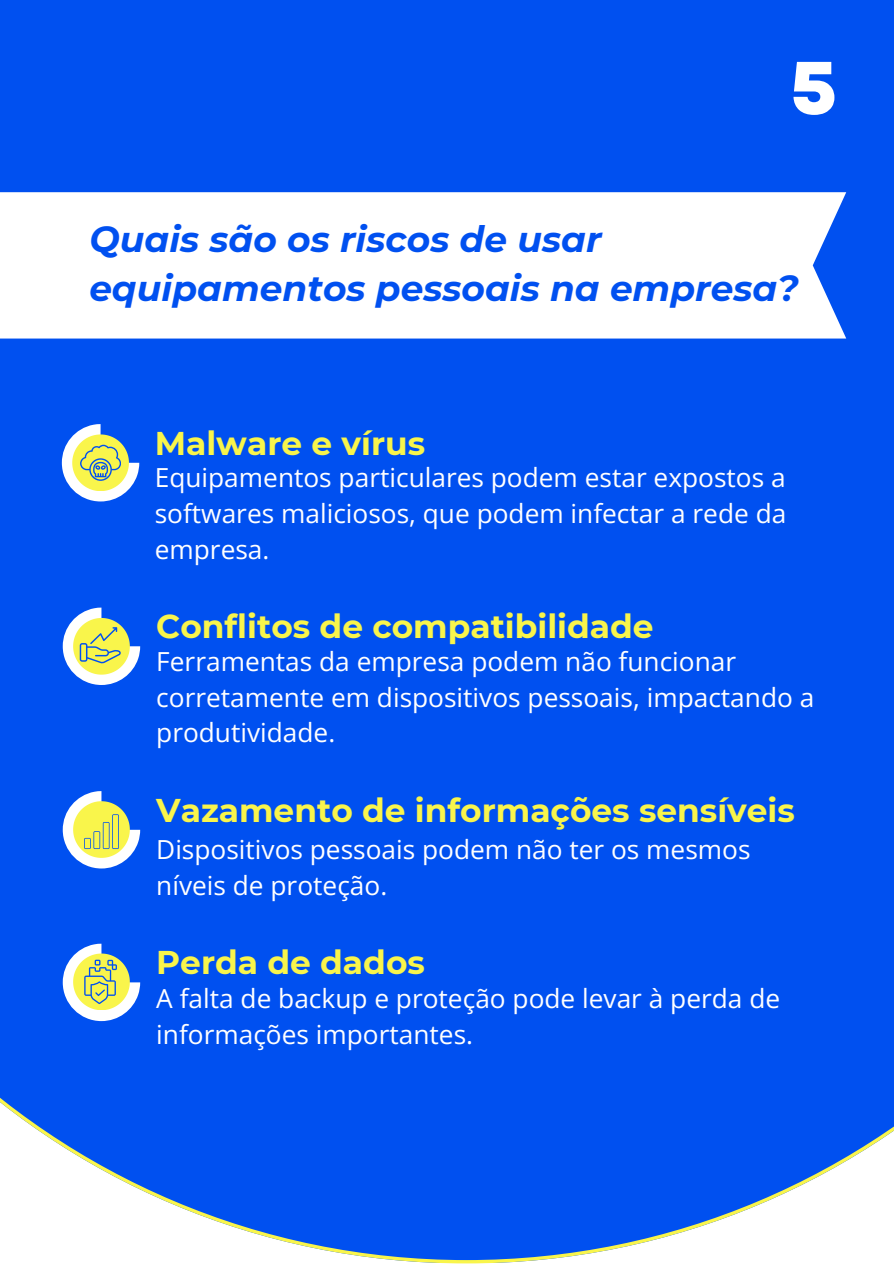
<style>
.page{position:relative;width:894px;height:1264px;background:#fff}
.page>*{position:absolute;margin:0;border:0;box-sizing:border-box;transform-origin:0 0}
.t1{font:800 74.1px "Garet";color:#fff}
.t2{font:italic 700 36px/49.5px "Montserrat";color:#0050f0}
.t3{font:700 32.85px "Montserrat";color:#f9f54b}
.t4{font:26.25px/35.7px "Open Sans";color:#fff}
</style>
<div class="page">
<div style="left:0;top:0;width:893px;height:1263px;background:#0050f0"></div>
<svg style="left:0;top:192px;width:846px;height:146px"></svg>
<svg style="left:63px;top:943px;width:77px;height:78px"></svg>
<svg style="left:63px;top:791px;width:77px;height:77px"></svg>
<svg style="left:63px;top:607px;width:77px;height:78px"></svg>
<svg style="left:62px;top:424px;width:77px;height:77px"></svg>
<p class="t1" style="left:790px;top:34px;width:48px">5</p>
<p class="t2" style="left:89px;top:214px;width:710px">Quais são os riscos de usar equipamentos pessoais na empresa?</p>
<p class="t3" style="left:155px;top:423px;width:272px">Malware e vírus</p>
<p class="t4" style="left:155px;top:459px;width:633px;text-align:justify">Equipamentos particulares podem estar expostos a softwares maliciosos, que podem infectar a rede da empresa.</p>
<h1 class="t3" style="left:156px;top:606px;width:499px">Conflitos de compatibilidade</h1>
<p class="t4" style="left:156px;top:642px;width:659px">Ferramentas da empresa podem não funcionar corretamente em dispositivos pessoais, impactando a produtividade.</p>
<p class="t3" style="left:156px;top:789px;width:640px">Vazamento de informações sensíveis</p>
<p class="t4" style="left:156px;top:831px;width:595px">Dispositivos pessoais podem não ter os mesmos níveis de proteção.</p>
<h1 class="t3" style="left:156px;top:942px;width:270px">Perda de dados</h1>
<p class="t4" style="left:156px;top:979px;width:625px">A falta de backup e proteção pode levar à perda de informações importantes.</p>
</div>
